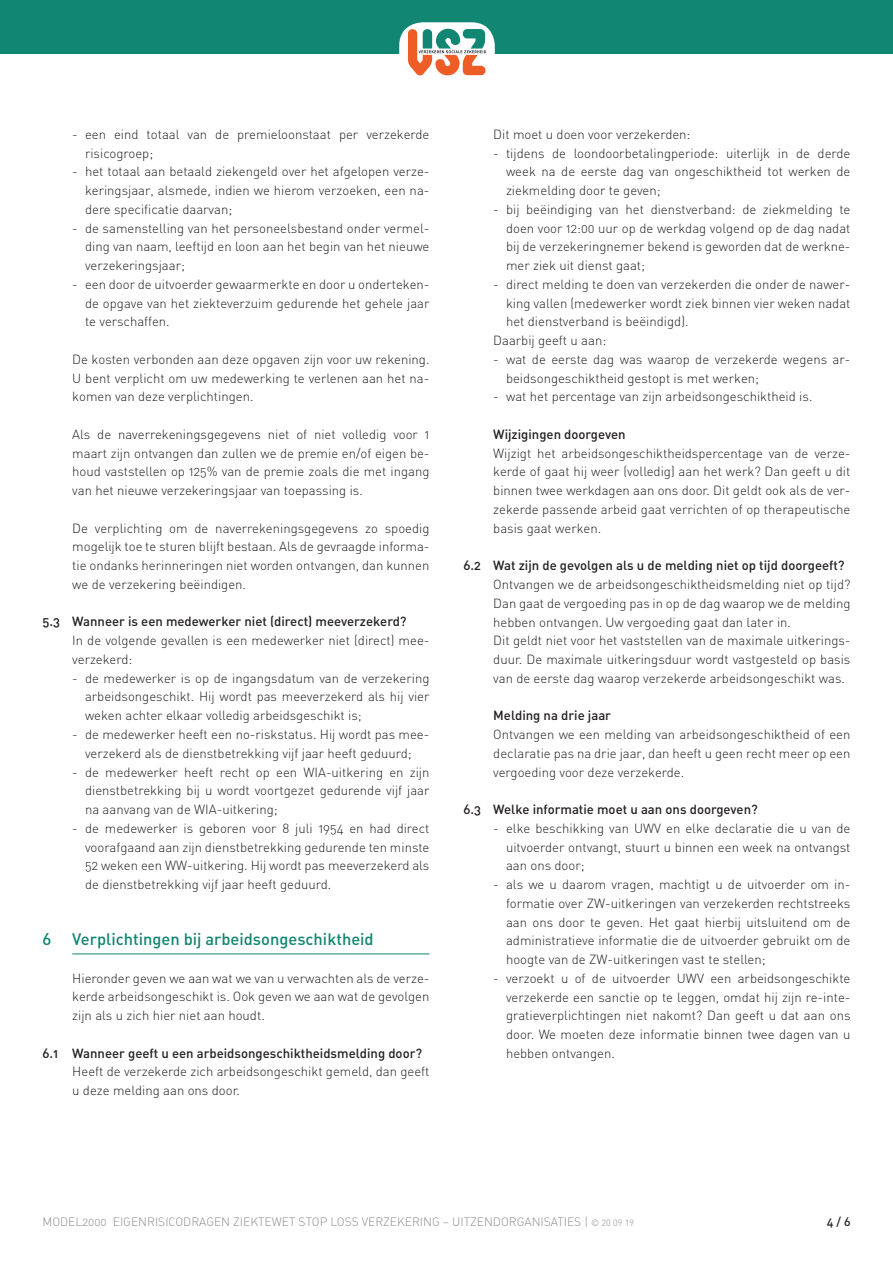
<style>
.page{position:relative;width:893px;height:1263px;background:#fff}
.page>*{position:absolute;margin:0;border:0;box-sizing:border-box;transform-origin:0 0}
.t1{font:16.5px "DIN Medium Alternate";color:#118672}
.t2{font:13.2px/18.8px "DIN Light Alternate";color:#231f20;text-align:justify}
.t3{font:13.2px "DIN Medium Alternate";color:#231f20}
.t4{font:12px "DIN Light Alternate";color:#8a8c8f}
.t5{font:12px "DIN Medium Alternate";color:#231f20}
.s1{font-family:"DIN";font-weight:300;font-size:9px}
</style>
<div class="page">
<div style="left:0;top:0;width:893px;height:53px;background:#118672"></div>
<div style="left:399px;top:22px;width:96px;height:62px;background:#fff;border-radius:23px"></div>
<svg style="left:408px;top:28px;width:79px;height:48px"></svg>
<hr style="left:72px;top:954px;width:357px;height:1px;background:#118672">
<p class="t2" style="left:85px;top:125px;width:346px;text-indent:-13px">- een eind totaal van de premieloonstaat per verzekerde risicogroep;</p>
<p class="t2" style="left:85px;top:162px;width:346px;text-indent:-13px">- het totaal aan betaald ziekengeld over het afgelopen verze&shy;keringsjaar, alsmede, indien we hierom verzoeken, een na&shy;dere specificatie daarvan;</p>
<p class="t2" style="left:85px;top:218px;width:346px;text-indent:-13px">- de samenstelling van het personeelsbestand onder vermel&shy;ding van naam, leeftijd en loon aan het begin van het nieuwe verzekeringsjaar;</p>
<p class="t2" style="left:85px;top:275px;width:346px;text-indent:-13px">- een door de uitvoerder gewaarmerkte en door u onderteken&shy;de opgave van het ziekteverzuim gedurende het gehele jaar te verschaffen.</p>
<p class="t2" style="left:72px;top:350px;width:359px">De kosten verbonden aan deze opgaven zijn voor uw rekening.<br>U bent verplicht om uw medewerking te verlenen aan het na&shy;komen van deze verplichtingen.</p>
<p class="t2" style="left:72px;top:425px;width:359px">Als de naverrekeningsgegevens niet of niet volledig voor 1 maart zijn ontvangen dan zullen we de premie en/of eigen be&shy;houd vaststellen op 125% van de premie zoals die met ingang van het nieuwe verzekeringsjaar van toepassing is.</p>
<p class="t2" style="left:72px;top:518px;width:359px">De verplichting om de naverrekeningsgegevens zo spoedig mogelijk toe te sturen blijft bestaan. Als de gevraagde informa&shy;tie ondanks herinneringen niet worden ontvangen, dan kunnen we de verzekering beëindigen.</p>
<p class="t3" style="left:43px;top:613px;width:366px">5.3 Wanneer is een medewerker niet (direct) meeverzekerd?</p>
<p class="t2" style="left:72px;top:631px;width:359px">In de volgende gevallen is een medewerker niet (direct) mee&shy;verzekerd:</p>
<p class="t2" style="left:85px;top:668px;width:346px;text-indent:-13px">- de medewerker is op de ingangsdatum van de verzekering arbeidsongeschikt. Hij wordt pas meeverzekerd als hij vier weken achter elkaar volledig arbeidsgeschikt is;</p>
<p class="t2" style="left:72px;top:725px;width:359px;text-align:center">- de medewerker heeft een no-riskstatus. Hij wordt pas mee&shy;verzekerd als de dienstbetrekking vijf jaar heeft geduurd;</p>
<p class="t2" style="left:85px;top:762px;width:346px;text-indent:-13px">- de medewerker heeft recht op een WIA-uitkering en zijn dienstbetrekking bij u wordt voortgezet gedurende vijf jaar na aanvang van de WIA-uitkering;</p>
<p class="t2" style="left:85px;top:818px;width:346px;text-indent:-13px">- de medewerker is geboren voor 8 juli 1954 en had direct voorafgaand aan zijn dienstbetrekking gedurende ten minste 52 weken een WW-uitkering. Hij wordt pas meeverzekerd als de dienstbetrekking vijf jaar heeft geduurd.</p>
<p class="t1" style="left:43px;top:929px;width:10px">6</p>
<p class="t1" style="left:72px;top:929px;width:303px">Verplichtingen bij arbeidsongeschiktheid</p>
<p class="t2" style="left:72px;top:968px;width:359px">Hieronder geven we aan wat we van u verwachten als de verze&shy;kerde arbeidsongeschikt is. Ook geven we aan wat de gevolgen zijn als u zich hier niet aan houdt.</p>
<p class="t3" style="left:43px;top:1044px;width:381px">6.1 Wanneer geeft u een arbeidsongeschiktheidsmelding door?</p>
<p class="t2" style="left:72px;top:1062px;width:359px">Heeft de verzekerde zich arbeidsongeschikt gemeld, dan geeft u deze melding aan ons door.</p>
<p class="t2" style="left:493px;top:125px;width:199px">Dit moet u doen voor verzekerden:</p>
<p class="t2" style="left:506px;top:143px;width:346px;text-indent:-13px">- tijdens de loondoorbetalingperiode: uiterlijk in de derde week na de eerste dag van ongeschiktheid tot werken de ziekmelding door te geven;</p>
<p class="t2" style="left:506px;top:200px;width:346px;text-indent:-13px">- bij beëindiging van het dienstverband: de ziekmelding te doen voor 12:00 uur op de werkdag volgend op de dag nadat bij de verzekeringnemer bekend is geworden dat de werkne&shy;mer ziek uit dienst gaat;</p>
<p class="t2" style="left:493px;top:275px;width:359px">- direct melding te doen van verzekerden die onder de nawer-</p>
<p class="t2" style="left:506px;top:293px;width:346px">king vallen (medewerker wordt ziek binnen vier weken nadat</p>
<p class="t2" style="left:506px;top:312px;width:184px">het dienstverband is beëindigd).</p>
<p class="t2" style="left:493px;top:331px;width:114px">Daarbij geeft u aan:</p>
<p class="t2" style="left:506px;top:350px;width:346px;text-indent:-13px">- wat de eerste dag was waarop de verzekerde wegens ar&shy;beidsongeschiktheid gestopt is met werken;</p>
<p class="t2" style="left:493px;top:387px;width:321px">- wat het percentage van zijn arbeidsongeschiktheid is.</p>
<p class="t3" style="left:493px;top:426px;width:134px">Wijzigingen doorgeven</p>
<p class="t2" style="left:493px;top:443px;width:359px">Wijzigt het arbeidsongeschiktheidspercentage van de verze&shy;kerde of gaat hij weer (volledig) aan het werk? Dan geeft u dit binnen twee werkdagen aan ons door. Dit geldt ook als de ver&shy;zekerde passende arbeid gaat verrichten of op therapeutische basis gaat werken.</p>
<p class="t3" style="left:463px;top:557px;width:383px">6.2 Wat zijn de gevolgen als u de melding niet op tijd doorgeeft?</p>
<p class="t2" style="left:493px;top:575px;width:359px;text-align:left">Ontvangen we de arbeidsongeschiktheidsmelding niet op tijd?<br>Dan gaat de vergoeding pas in op de dag waarop we de melding hebben ontvangen. Uw vergoeding gaat dan later in.<br>Dit geldt niet voor het vaststellen van de maximale uitkerings&shy;duur. De maximale uitkeringsduur wordt vastgesteld op basis van de eerste dag waarop verzekerde arbeidsongeschikt was.</p>
<p class="t3" style="left:493px;top:707px;width:119px">Melding na drie jaar</p>
<p class="t2" style="left:493px;top:725px;width:359px">Ontvangen we een melding van arbeidsongeschiktheid of een declaratie pas na drie jaar, dan heeft u geen recht meer op een vergoeding voor deze verzekerde.</p>
<p class="t3" style="left:463px;top:801px;width:296px">6.3 Welke informatie moet u aan ons doorgeven?</p>
<p class="t2" style="left:506px;top:818px;width:346px;text-indent:-13px">- elke beschikking van UWV en elke declaratie die u van de uitvoerder ontvangt, stuurt u binnen een week na ontvangst aan ons door;</p>
<p class="t2" style="left:506px;top:875px;width:346px;text-indent:-13px">- als we u daarom vragen, machtigt u de uitvoerder om in&shy;formatie over ZW-uitkeringen van verzekerden rechtstreeks aan ons door te geven. Het gaat hierbij uitsluitend om de administratieve informatie die de uitvoerder gebruikt om de hoogte van de ZW-uitkeringen vast te stellen;</p>
<p class="t2" style="left:506px;top:969px;width:346px;text-indent:-13px">- verzoekt u of de uitvoerder UWV een arbeidsongeschikte verzekerde een sanctie op te leggen, omdat hij zijn re-inte&shy;gratieverplichtingen niet nakomt? Dan geeft u dat aan ons door. We moeten deze informatie binnen twee dagen van u hebben ontvangen.</p>
<p class="t4" style="left:43px;top:1215px;width:593px">MODEL2000 EIGENRISICODRAGEN ZIEKTEWET STOP LOSS VERZEKERING – UITZENDORGANISATIES | <span class="s1">© 20 09 19</span></p>
<p class="t5" style="left:827px;top:1214px;width:25px">4 / 6</p>
</div>
